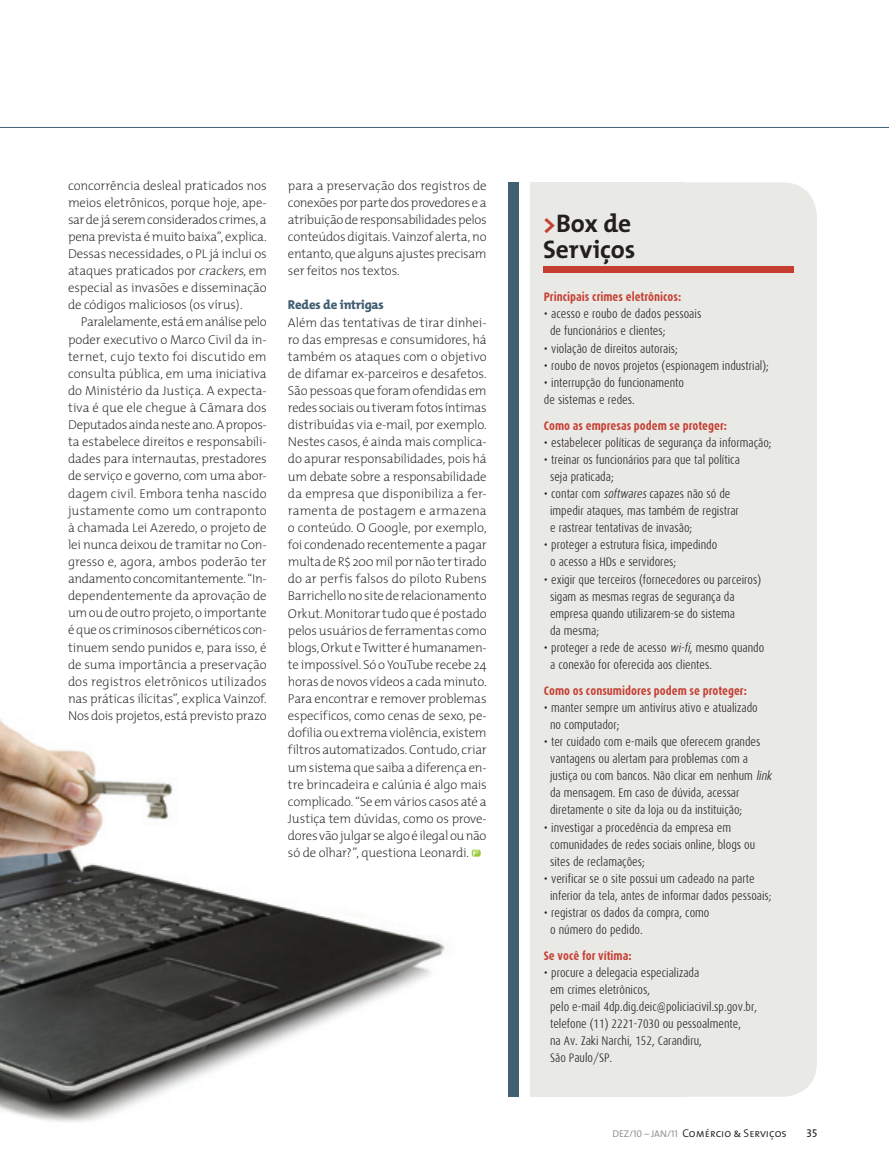
<style>
.page{position:relative;width:889px;height:1170px;background:#fff}
.page>*{position:absolute;margin:0;border:0;box-sizing:border-box;transform-origin:0 0}
.t1{font:700 25.5px/25.7px "The Mix";letter-spacing:-.005em;color:#231f20}
.t2{font:200 12.9px/17.1px "The Mix";letter-spacing:-.015em;color:#231f20;text-align:justify}
.t3{font:800 12.9px "The Mix";letter-spacing:-.015em;color:#415e72}
.t4{font:300 12.45px/17.1px "Dax Condensed";color:#231f20}
.t5{font:700 12.45px "Dax Condensed";color:#c63e32}
.t6{font:11.4px "The Mix Semi Light Caps";color:#231f20}
.t7{font:11.4px "The Mix Caps";color:#231f20}
.s1{font-style:italic}
.s2{color:#c63e32}
.s3{font-size:9.75px;color:#808285}
</style>
<div class="page">
<img style="left:0;top:718px;width:445px;height:404px">
<svg style="left:471px;top:849px;width:10px;height:7px"></svg>
<hr style="left:0;top:127px;width:889px;height:1px;background:#415e72">
<div style="left:530px;top:182px;width:155px;height:914px;background:#e9e9e5"></div>
<div style="left:561px;top:182px;width:256px;height:914px;background:#e9e9e5;border-radius:34px"></div>
<div style="left:508px;top:182px;width:11px;height:914px;background:#415e72"></div>
<div style="left:543px;top:266px;width:250px;height:7px;background:#c63e32"></div>
<p class="t2" style="left:68px;top:176px;width:200px">concorrência desleal praticados nos meios eletrônicos, porque hoje, ape&shy;sar de já serem considerados crimes, a pena prevista é muito baixa”, explica.<br>Dessas necessidades, o PL já inclui os ataques praticados por <span class="s1">crackers</span>, em especial as invasões e disseminação de códigos maliciosos (os vírus).</p>
<p class="t2" style="left:68px;top:313px;width:200px;text-indent:13px">Paralelamente, está em análise pelo poder executivo o Marco Civil da in&shy;ternet, cujo texto foi discutido em consulta pública, em uma iniciativa do Ministério da Justiça. A expecta&shy;tiva é que ele chegue à Câmara dos Deputados ainda neste ano. A propos&shy;ta estabelece direitos e responsabili&shy;dades para internautas, prestadores de serviço e governo, com uma abor&shy;dagem civil. Embora tenha nascido justamente como um contraponto à chamada Lei Azeredo, o projeto de lei nunca deixou de tramitar no Con&shy;gresso e, agora, ambos poderão ter andamento concomitantemente. “I n&shy;dependentemente da aprovação de um ou de outro projeto, o importante é que os criminosos cibernéticos con&shy;tinuem sendo punidos e, para isso, é de suma importância a preservação dos registros eletrônicos utilizados nas práticas ilícitas”, explica Vainzof.<br>N os dois projetos, está previsto prazo</p>
<p class="t2" style="left:288px;top:176px;width:200px">para a preservação dos registros de conexões por parte dos provedores e a atribuição de responsabilidades pelos conteúdos digitais. Vainzof alerta, no entanto, que alguns ajustes precisam ser feitos nos textos.</p>
<p class="t3" style="left:288px;top:294px;width:97px">Redes de intrigas</p>
<p class="t2" style="left:288px;top:313px;width:200px">Além das tentativas de tirar dinhei&shy;ro das empresas e consumidores, há também os ataques com o objetivo de difamar ex-parceiros e desafetos.<br>São pessoas que foram ofendidas em redes sociais ou tiveram fotos íntimas distribuídas via e-mail, por exemplo.<br>N estes casos, é ainda mais complica&shy;do apurar responsabilidades, pois há um debate sobre a responsabilidade da empresa que disponibiliza a fer&shy;ramenta de postagem e armazena o conteúdo. O Google, por exemplo, foi condenado recentemente a pagar multa de R$ 200 mil por não ter tirado do ar perfis falsos do piloto Rubens Barrichello no site de relacionamento Orkut. Monitorar tudo que é postado pelos usuários de ferramentas como blogs, Orkut e Twitter é humanamen&shy;te impossível. Só o YouTube recebe 24 horas de novos vídeos a cada minuto.<br>Para encontrar e remover problemas específicos, como cenas de sexo, pe&shy;dofilia ou extrema violência, existem filtros automatizados. Contudo, criar um sistema que saiba a diferença en&shy;tre brincadeira e calúnia é algo mais complicado. “Se em vários casos até a Justiça tem dúvidas, como os prove&shy;dores vão julgar se algo é ilegal ou não só de olhar?”, questiona Leonardi.</p>
<h1 class="t1" style="left:543px;top:210px;width:94px"><span class="s2">&gt;</span>Box de<br>Serviços</h1>
<p class="t5" style="left:544px;top:290px;width:139px">Principais crimes eletrônicos:</p>
<p class="t4" style="left:550px;top:306px;width:153px;text-indent:-6px">• acesso e roubo de dados pessoais de funcionários e clientes;</p>
<p class="t4" style="left:544px;top:340px;width:135px">• violação de direitos autorais;</p>
<p class="t4" style="left:544px;top:357px;width:226px">• roubo de novos projetos (espionagem industrial);</p>
<p class="t4" style="left:544px;top:374px;width:142px">• interrupção do funcionamento de sistemas e redes.</p>
<p class="t5" style="left:544px;top:418px;width:184px">Como as empresas podem se proteger:</p>
<p class="t4" style="left:544px;top:434px;width:229px">• estabelecer políticas de segurança da informação;</p>
<p class="t4" style="left:550px;top:451px;width:191px;text-indent:-6px">• treinar os funcionários para que tal política seja praticada;</p>
<p class="t4" style="left:550px;top:485px;width:190px;text-indent:-6px">• contar com <span class="s1">softwares</span>capazes não só de impedir ataques, mas também de registrar e rastrear tentativas de invasão;</p>
<p class="t4" style="left:550px;top:536px;width:169px;text-indent:-6px">• proteger a estrutura física, impedindo o acesso a HDs e servidores;</p>
<p class="t4" style="left:550px;top:570px;width:212px;text-indent:-6px">• exigir que terceiros (fornecedores ou parceiros) sigam as mesmas regras de segurança da empresa quando utilizarem-se do sistema<br>da mesma;</p>
<p class="t4" style="left:550px;top:639px;width:216px;text-indent:-6px">• proteger a rede de acesso <span class="s1">wi-fi</span>, mesmo quando a conexão for oferecida aos clientes.</p>
<p class="t5" style="left:544px;top:683px;width:204px">Como os consumidores podem se proteger:</p>
<p class="t4" style="left:550px;top:699px;width:209px;text-indent:-6px">• manter sempre um antivírus ativo e atualizado no computador;</p>
<p class="t4" style="left:550px;top:733px;width:225px;text-indent:-6px">• ter cuidado com e-mails que oferecem grandes vantagens ou alertam para problemas com a justiça ou com bancos. Não clicar em nenhum <span class="s1">link </span>da mensagem. Em caso de dúvida, acessar diretamente o site da loja ou da instituição;</p>
<p class="t4" style="left:550px;top:818px;width:207px;text-indent:-6px">• investigar a procedência da empresa em comunidades de redes sociais online, blogs ou sites de reclamações;</p>
<p class="t4" style="left:550px;top:870px;width:223px;text-indent:-6px">• verificar se o site possui um cadeado na parte inferior da tela, antes de informar dados pessoais;</p>
<p class="t4" style="left:550px;top:904px;width:161px;text-indent:-6px">• registrar os dados da compra, como o número do pedido.</p>
<p class="t5" style="left:544px;top:948px;width:89px">Se você for vítima:</p>
<p class="t4" style="left:550px;top:964px;width:209px;text-indent:-6px">• procure a delegacia especializada<br>em crimes eletrônicos,<br>pelo e-mail 4dp.dig.deic@policiacivil.sp.gov.br, telefone (11) 2221-7030 ou pessoalmente,<br>na Av. Zaki Narchi, 152, Carandiru,<br>São Paulo/SP.</p>
<p class="t6" style="left:612px;top:1123px;width:176px"><span class="s3">dez/10 – jan/11</span> Comércio &amp; Serviços</p>
<p class="t7" style="left:806px;top:1123px;width:12px">35</p>
</div>
